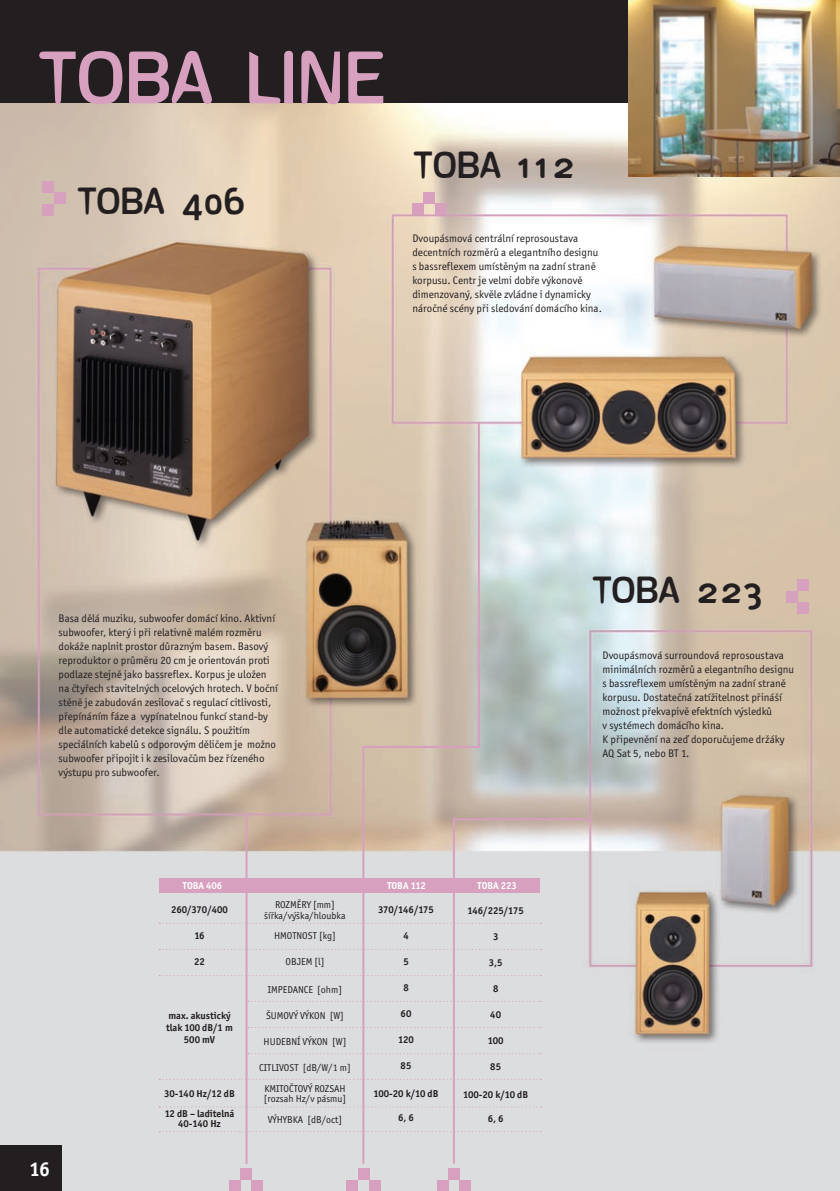
<style>
.page{position:relative;width:840px;height:1191px;background:#fff}
.page>*{position:absolute;margin:0;border:0;box-sizing:border-box;transform-origin:0 0}
.t1{font:700 72px "Deconstruct";color:#d7a0bf}
.t2{font:700 36px "Deconstruct";color:#231f20}
.popis_řady{font:700 20px "Officina San Itc TEE";color:#fff}
.popis_výrobku{font:11px/14px "Officina San Itc TEE";color:#231f20}
.t3{font:10px "Officina San Itc TEE";color:#231f20}
.t4{font:700 10px/12px "Officina San Itc TEE";color:#231f20}
.popis_výrobku-2{font:700 10px "Officina San Itc TEE";color:#fff}
.t5{font:700 10px "Officina San Itc TEE";letter-spacing:-.02em;color:#231f20}
</style>
<div class="page">
<img style="left:0;top:102px;width:839px;height:1089px">
<div style="left:0;top:0;width:631px;height:102px;background:#231f20"></div>
<hr style="left:245px;top:814px;width:2px;height:349px;background:#d7a0bf">
<div style="left:251px;top:1179px;width:12px;height:12px;background:#d7a0bf"></div>
<div style="left:240px;top:1168px;width:11px;height:11px;background:#d7a0bf"></div>
<div style="left:369px;top:1179px;width:11px;height:12px;background:#d7a0bf"></div>
<div style="left:357px;top:1168px;width:12px;height:11px;background:#d7a0bf"></div>
<div style="left:346px;top:1179px;width:11px;height:12px;background:#d7a0bf"></div>
<div style="left:229px;top:1179px;width:11px;height:12px;background:#d7a0bf"></div>
<hr style="left:362px;top:746px;width:2px;height:417px;background:#d7a0bf">
<svg style="left:248px;top:1027px;width:293px;height:1px"></svg>
<svg style="left:248px;top:1053px;width:293px;height:1px"></svg>
<svg style="left:248px;top:1000px;width:293px;height:2px"></svg>
<div style="left:159px;top:878px;width:380px;height:14px;background:#d7a0bf"></div>
<hr style="left:362px;top:746px;width:117px;height:2px;background:#d7a0bf">
<div style="left:435px;top:203px;width:11px;height:12px;background:#d7a0bf"></div>
<div style="left:423px;top:192px;width:12px;height:11px;background:#d7a0bf"></div>
<div style="left:412px;top:203px;width:11px;height:12px;background:#d7a0bf"></div>
<div style="left:43px;top:181px;width:11px;height:12px;background:#d7a0bf"></div>
<div style="left:54px;top:193px;width:11px;height:11px;background:#d7a0bf"></div>
<div style="left:43px;top:204px;width:11px;height:11px;background:#d7a0bf"></div>
<img style="left:628px;top:0;width:211px;height:176px">
<div style="left:459px;top:1179px;width:12px;height:12px;background:#d7a0bf"></div>
<div style="left:448px;top:1168px;width:11px;height:11px;background:#d7a0bf"></div>
<div style="left:437px;top:1179px;width:11px;height:12px;background:#d7a0bf"></div>
<hr style="left:477px;top:423px;width:2px;height:325px;background:#d7a0bf">
<div style="left:797px;top:580px;width:11px;height:11px;background:#d7a0bf"></div>
<div style="left:785px;top:591px;width:12px;height:11px;background:#d7a0bf"></div>
<div style="left:797px;top:602px;width:11px;height:12px;background:#d7a0bf"></div>
<hr style="left:452px;top:818px;width:2px;height:345px;background:#d7a0bf">
<hr style="left:453px;top:818px;width:136px;height:2px;background:#d7a0bf">
<svg style="left:159px;top:949px;width:382px;height:1px"></svg>
<svg style="left:159px;top:975px;width:382px;height:1px"></svg>
<svg style="left:159px;top:922px;width:382px;height:1px"></svg>
<svg style="left:159px;top:1106px;width:382px;height:1px"></svg>
<svg style="left:159px;top:1131px;width:382px;height:1px"></svg>
<svg style="left:159px;top:1078px;width:382px;height:1px"></svg>
<div style="left:0;top:1145px;width:61px;height:46px;background:#231f20"></div>
<p class="t1" style="left:40px;top:38px;width:347px">TOBA LINE</p>
<p class="t2" style="left:78px;top:181px;width:170px">TOBA 406</p>
<p class="t2" style="left:414px;top:146px;width:163px">TOBA 112</p>
<p class="popis_výrobku" style="left:412px;top:231px;width:191px">Dvoupásmová centrální reprosoustava decentních rozměrů a elegantního designu s bassreflexem umístěným na zadní straně korpusu. Centr je velmi dobře výkonově dimenzovaný, skvěle zvládne i dynamicky náročné scény při sledování domácího kina.</p>
<p class="popis_výrobku" style="left:59px;top:611px;width:218px">Basa dělá muziku, subwoofer domácí kino. Aktivní subwoofer, který i při relativně malém rozměru dokáže naplnit prostor důrazným basem. Basový reproduktor o průměru 20 cm je orientován proti podlaze stejně jako bassreflex. Korpus je uložen</p>
<p class="popis_výrobku" style="left:59px;top:681px;width:221px">na čtyřech stavitelných ocelových hrotech. V boční stěně je zabudován zesilovač s regulací citlivosti, přepínáním fáze a vypínatelnou funkcí stand-by</p>
<p class="popis_výrobku" style="left:59px;top:723px;width:219px">dle automatické detekce signálu. S použitím speciálních kabelů s odporovým děličem je možno subwoofer připojit i k zesilovačům bez řízeného výstupu pro subwoofer.</p>
<p class="t2" style="left:592px;top:570px;width:171px">TOBA 223</p>
<p class="popis_výrobku" style="left:602px;top:648px;width:193px">Dvoupásmová surroundová reprosoustava minimálních rozměrů a elegantního designu s bassreflexem umístěným na zadní straně korpusu. Dostatečná zatížitelnost přináší možnost překvapivě efektních výsledků<br>v systémech domácího kina.</p>
<p class="popis_výrobku" style="left:602px;top:732px;width:183px">K připevnění na zeď doporučujeme držáky</p>
<p class="popis_výrobku" style="left:602px;top:746px;width:88px">AQ Sat 5, nebo BT 1.</p>
<p class="popis_řady" style="left:29px;top:1156px;width:22px">16</p>
<p class="popis_výrobku-2" style="left:183px;top:879px;width:41px">TOBA 406</p>
<p class="popis_výrobku-2" style="left:387px;top:879px;width:40px">TOBA 112</p>
<p class="t4" style="left:171px;top:903px;width:58px">260/370/400</p>
<p class="t4" style="left:194px;top:929px;width:12px">16</p>
<p class="t4" style="left:194px;top:955px;width:12px">22</p>
<p class="t4" style="left:166px;top:1009px;width:68px">max. akustický tlak 100 dB/1 m</p>
<p class="t4" style="left:184px;top:1033px;width:33px">500 mV</p>
<p class="t4" style="left:164px;top:1087px;width:72px">30-140 Hz/12 dB</p>
<p class="t4" style="left:164px;top:1108px;width:71px;line-height:10px;text-align:center">12 dB – laditelná<br>40-140 Hz</p>
<p class="t3" style="left:275px;top:898px;width:61px">ROZMĚRY [mm]</p>
<p class="t3" style="left:264px;top:909px;width:83px">šířka/výška/hloubka</p>
<p class="t3" style="left:274px;top:929px;width:63px">HMOTNOST [kg]</p>
<p class="t3" style="left:285px;top:955px;width:41px">OBJEM [l]</p>
<p class="t3" style="left:268px;top:983px;width:76px">IMPEDANCE [ohm]</p>
<p class="t3" style="left:266px;top:1009px;width:79px">ŠUMOVÝ VÝKON [W]</p>
<p class="t3" style="left:263px;top:1035px;width:84px">HUDEBNÍ VÝKON [W]</p>
<p class="t3" style="left:259px;top:1061px;width:93px">CITLIVOST [dB/W/1 m]</p>
<p class="t3" style="left:264px;top:1082px;width:83px">KMITOČTOVÝ ROZSAH</p>
<p class="t3" style="left:264px;top:1092px;width:84px">[rozsah Hz/v pásmu]</p>
<p class="t3" style="left:267px;top:1113px;width:76px">VÝHYBKA [dB/oct]</p>
<p class="t5" style="left:378px;top:903px;width:57px">370/146/175</p>
<p class="t4" style="left:403px;top:929px;width:7px">4</p>
<p class="t4" style="left:403px;top:955px;width:7px">5</p>
<p class="t4" style="left:403px;top:981px;width:7px">8</p>
<p class="t4" style="left:400px;top:1007px;width:12px">60</p>
<p class="t4" style="left:398px;top:1033px;width:17px">120</p>
<p class="t4" style="left:400px;top:1059px;width:12px">85</p>
<p class="t4" style="left:373px;top:1087px;width:66px">100-20 k/10 dB</p>
<p class="t4" style="left:398px;top:1111px;width:17px">6, 6</p>
<p class="popis_výrobku-2" style="left:477px;top:879px;width:41px">TOBA 223</p>
<p class="t4" style="left:467px;top:904px;width:58px">146/225/175</p>
<p class="t4" style="left:492px;top:930px;width:7px">3</p>
<p class="t4" style="left:488px;top:956px;width:15px">3,5</p>
<p class="t4" style="left:492px;top:982px;width:7px">8</p>
<p class="t4" style="left:490px;top:1008px;width:12px">40</p>
<p class="t4" style="left:487px;top:1034px;width:17px">100</p>
<p class="t4" style="left:490px;top:1060px;width:12px">85</p>
<p class="t4" style="left:463px;top:1088px;width:66px">100-20 k/10 dB</p>
<p class="t4" style="left:487px;top:1112px;width:17px">6, 6</p>
</div>
